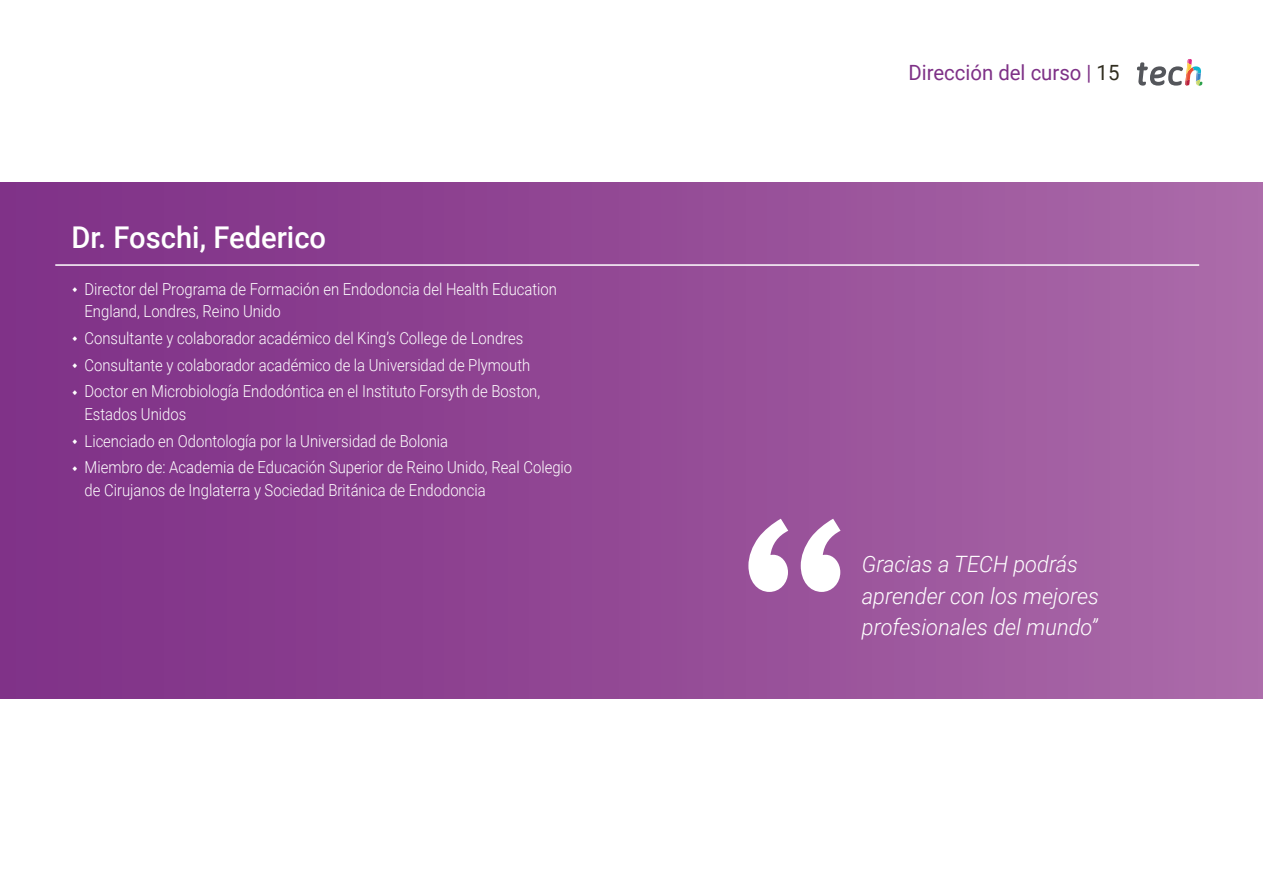
<style>
.page{position:relative;width:1263px;height:893px;background:#fff}
.page>*{position:absolute;margin:0;border:0;box-sizing:border-box;transform-origin:0 0}
.t1{font:500 30px "Roboto";color:#fff}
.t2{font:italic 300 22.5px/31.5px "Roboto";color:#fff}
.t3{font:21px "Roboto";color:#7e3187}
.t4{font:300 16.5px/26.7px "Roboto";color:#fff;scale:.9 1}
.s1{color:#312e20}
</style>
<div class="page">
<div style="left:0;top:182px;width:1263px;height:516px;background:linear-gradient(to right,#7d2e85,#ab69a8)"></div>
<svg style="left:748px;top:519px;width:92px;height:73px"></svg>
<hr style="left:55px;top:264px;width:1144px;height:2px;background:#fff">
<svg style="left:1137px;top:59px;width:65px;height:27px"></svg>
<svg style="left:73px;top:287px;width:4px;height:5px"></svg>
<svg style="left:73px;top:336px;width:4px;height:5px"></svg>
<svg style="left:73px;top:363px;width:4px;height:5px"></svg>
<svg style="left:73px;top:390px;width:4px;height:5px"></svg>
<svg style="left:73px;top:439px;width:4px;height:5px"></svg>
<svg style="left:73px;top:466px;width:4px;height:5px"></svg>
<h1 class="t1" style="left:71px;top:216px;width:256px">Dr. Foschi, Federico</h1>
<p class="t4" style="left:85px;top:277px;width:526px;line-height:22.5px">Director del Programa de Formación en Endodoncia del Health Education<br>England, Londres, Reino Unido</p>
<p class="t4" style="left:85px;top:324px;width:508px">Consultante y colaborador académico del King’s College de Londres<br>Consultante y colaborador académico de la Universidad de Plymouth<br>Doctor en Microbiología Endodóntica en el Instituto Forsyth de Boston,</p>
<p class="t4" style="left:85px;top:400px;width:543px">Estados Unidos<br>Licenciado en Odontología por la Universidad de Bolonia<br>Miembro de: Academia de Educación Superior de Reino Unido, Real Colegio</p>
<p class="t4" style="left:85px;top:476px;width:447px">de Cirujanos de Inglaterra y Sociedad Británica de Endodoncia</p>
<p class="t3" style="left:908px;top:57px;width:213px">Dirección del curso | <span class="s1">15</span></p>
<h2 class="t2" style="left:862px;top:548px;width:239px">Gracias a TECH podrás aprender con los mejores profesionales del mundo”</h2>
</div>
